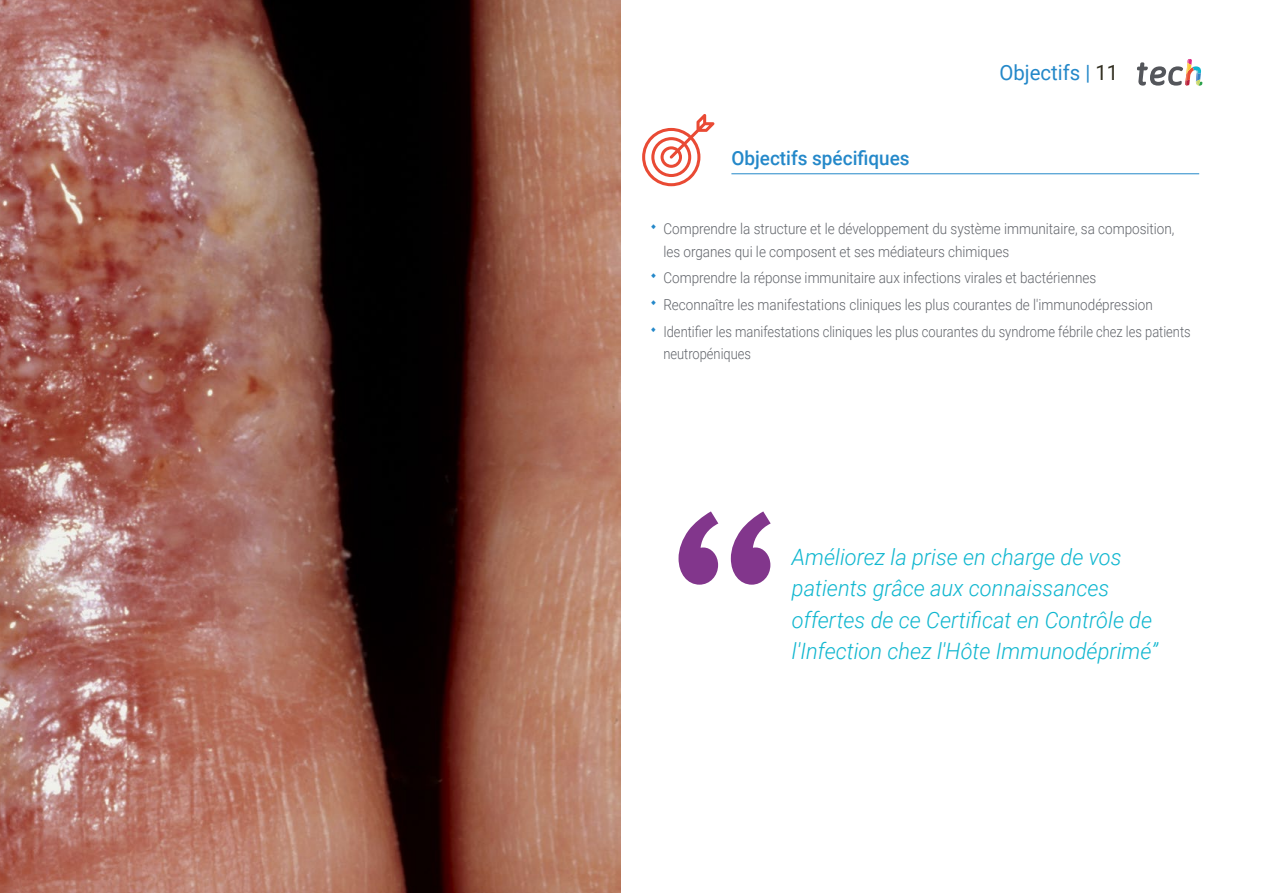
<style>
.page{position:relative;width:1263px;height:893px;background:#fff}
.page>*{position:absolute;margin:0;border:0;box-sizing:border-box;transform-origin:0 0}
.t1{font:italic 300 22.5px/31.5px "Roboto";color:#0fb6cf}
.t2{font:21px "Roboto";color:#2488c9}
.t3{font:500 19.5px "Roboto";color:#2488c9}
.t4{font:300 15px/26.7px "Roboto";color:#61646a;scale:.9 1}
.t5{font:300 15px "Roboto";color:#61646a;scale:.86 1}
.s1{color:#312e20}
</style>
<div class="page">
<svg style="left:642px;top:114px;width:72px;height:72px"></svg>
<hr style="left:731px;top:173px;width:468px;height:1px;background:#2488c9">
<svg style="left:1137px;top:59px;width:65px;height:27px"></svg>
<img style="left:0;top:0;width:621px;height:893px">
<svg style="left:678px;top:511px;width:93px;height:74px"></svg>
<h3 class="t3" style="left:731px;top:144px;width:180px">Objectifs spécifiques</h3>
<h2 class="t2" style="left:999px;top:57px;width:120px">Objectifs | <span class="s1">11</span></h2>
<p class="t4" style="left:663px;top:217px;width:569px;line-height:22.5px">Comprendre la structure et le développement du système immunitaire, sa composition, les organes qui le composent et ses médiateurs chimiques</p>
<p class="t4" style="left:663px;top:264px;width:587px">Comprendre la réponse immunitaire aux infections virales et bactériennes<br>Reconnaître les manifestations cliniques les plus courantes de l'immunodépression<br>Identifier les manifestations cliniques les plus courantes du syndrome fébrile chez les patients</p>
<p class="t5" style="left:663px;top:343px;width:103px">neutropéniques</p>
<h1 class="t1" style="left:792px;top:540px;width:367px">Améliorez la prise en charge de vos patients grâce aux connaissances offertes de ce Certificat en Contrôle de l'Infection chez l'Hôte Immunodéprimé”</h1>
</div>
